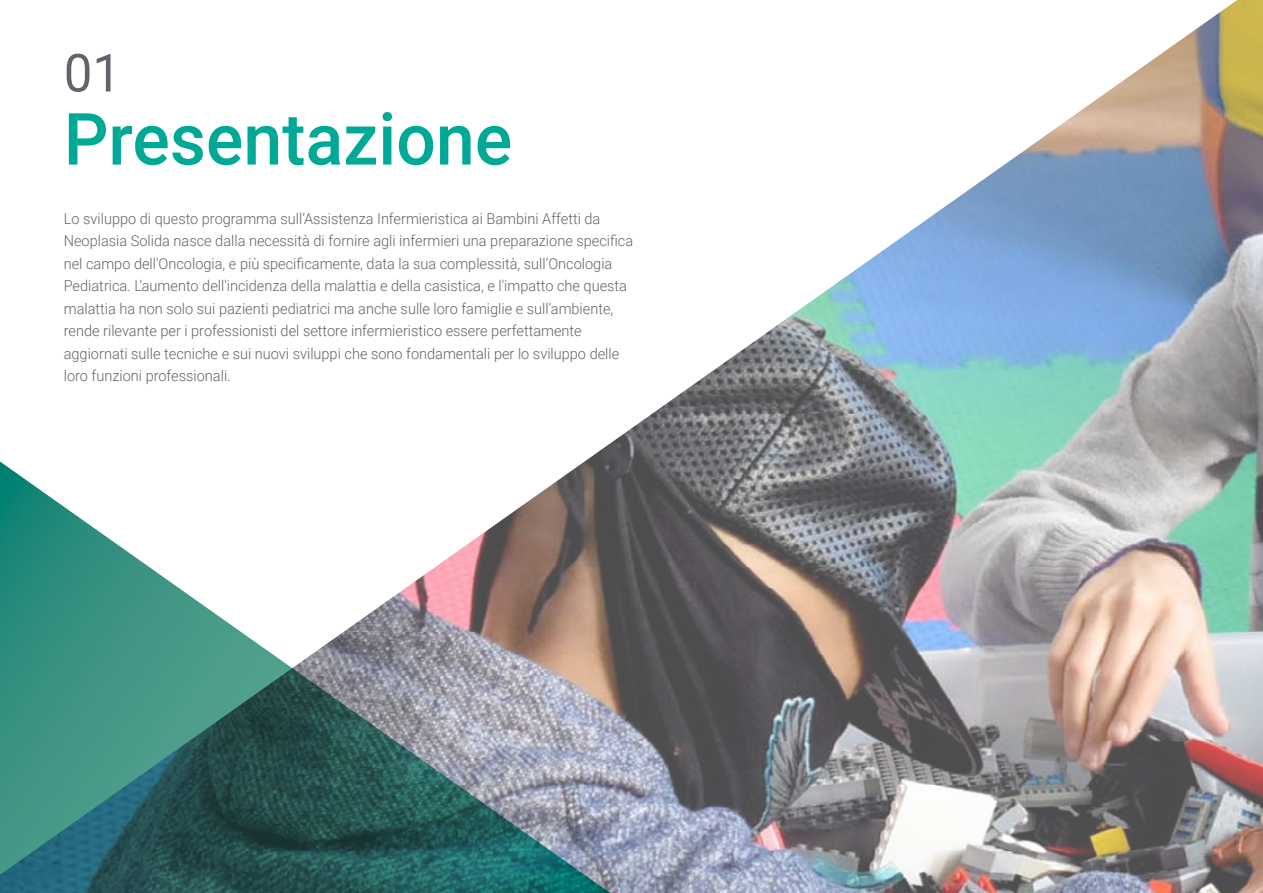
<style>
.page{position:relative;width:1263px;height:893px;background:#fff}
.page>*{position:absolute;margin:0;border:0;box-sizing:border-box;transform-origin:0 0}
.t1{font:500 72px "Roboto";color:#00a996}
.t2{font:52.5px "Roboto";color:#61646a}
.t3{font:300 15px/22.5px "Roboto";color:#61646a}
</style>
<div class="page">
<img style="left:606px;top:0;width:657px;height:893px">
<svg style="left:0;top:446px;width:640px;height:447px"></svg>
<h2 class="t2" style="left:64px;top:36px;width:59px">01</h2>
<h1 class="t1" style="left:64px;top:89px;width:450px">Presentazione</h1>
<p class="t3" style="left:64px;top:207px;width:571px">Lo sviluppo di questo programma sull’Assistenza Infermieristica ai Bambini Affetti da Neoplasia Solida nasce dalla necessità di fornire agli infermieri una preparazione specifica nel campo dell'Oncologia, e più specificamente, data la sua complessità, sull’Oncologia Pediatrica. L'aumento dell'incidenza della malattia e della casistica, e l'impatto che questa malattia ha non solo sui pazienti pediatrici ma anche sulle loro famiglie e sull'ambiente, rende rilevante per i professionisti del settore infermieristico essere perfettamente aggiornati sulle tecniche e sui nuovi sviluppi che sono fondamentali per lo sviluppo delle loro funzioni professionali.</p>
</div>
